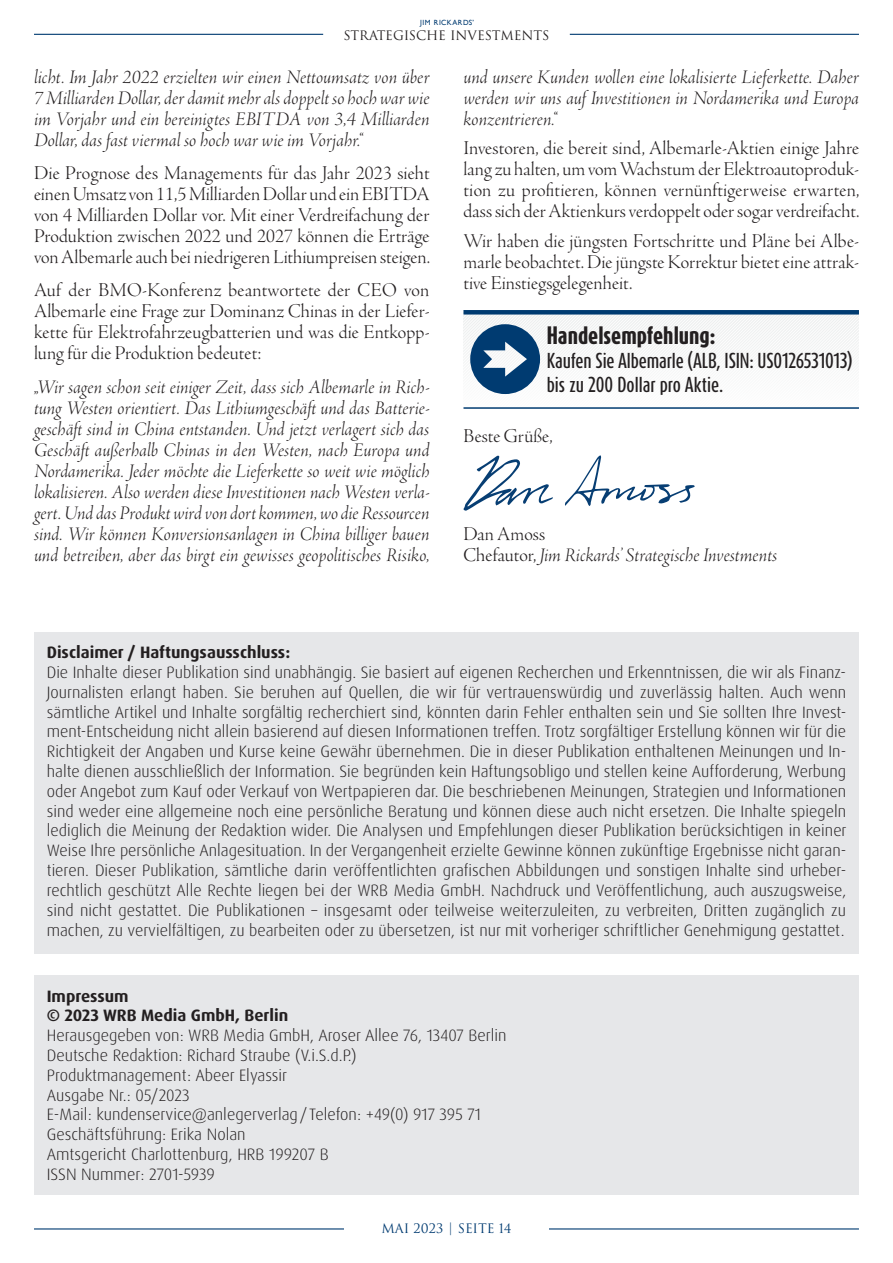
<style>
.page{position:relative;width:893px;height:1263px;background:#fff}
.page>*{position:absolute;margin:0;border:0;box-sizing:border-box;transform-origin:0 0}
.t1{font:800 21px "Dax Compact Pro";color:#231f20}
.t2{font:20.25px/21px "Adobe Jenson Pro Lt It Disp";letter-spacing:.005em;color:#231f20;text-align:justify}
.t3{font:20.25px/21px "Adobe Jenson Pro Lt Disp";letter-spacing:.005em;color:#231f20;text-align:justify}
.t4{font:500 18px/24px "Dax Compact Pro";letter-spacing:-.01em;color:#231f20}
.t5{font:300 16.5px/19.8px "Dax Pro";color:#231f20;text-align:justify}
.t6{font:700 16.5px/19.8px "Dax Pro";color:#231f20}
.t7{font:12.75px "Trajan Pro 3";letter-spacing:-.01em;color:#231f20}
.t8{font:12.75px "Trajan Pro 3";color:#003b71}
.t9{font:7.5px "Gill Sans";letter-spacing:.07em;color:#003b71}
.s1{font-family:"Adobe Jenson Pro Lt Disp"}
</style>
<div class="page">
<hr style="left:34px;top:1228px;width:825px;height:1px;background:#003b71">
<hr style="left:34px;top:34px;width:289px;height:1px;background:#003b71">
<hr style="left:570px;top:34px;width:289px;height:1px;background:#003b71">
<div style="left:344px;top:1224px;width:205px;height:9px;background:#fff"></div>
<div style="left:463px;top:310px;width:396px;height:5px;background:#084175"></div>
<hr style="left:463px;top:407px;width:396px;height:2px;background:#003b71">
<svg style="left:463px;top:311px;width:396px;height:84px"></svg>
<svg style="left:463px;top:456px;width:90px;height:55px"></svg>
<svg style="left:565px;top:455px;width:130px;height:51px"></svg>
<div style="left:34px;top:632px;width:825px;height:322px;background:#e6e7e9"></div>
<div style="left:34px;top:976px;width:825px;height:219px;background:#e6e7e9"></div>
<p class="t9" style="left:420px;top:18px;width:56px">JIM RICKARDS’</p>
<p class="t7" style="left:343px;top:26px;width:207px">STRATEGISCHE INVESTMENTS</p>
<p class="t2" style="left:34px;top:67px;width:397px">licht. Im Jahr 2022 erzielten wir einen Nettoumsatz von über 7 Milliarden Dollar, der damit mehr als doppelt so hoch war wie im Vorjahr und ein bereinigtes EBITDA von 3,4 Milliarden Dollar, das fast viermal so hoch war wie im Vorjahr.“</p>
<p class="t3" style="left:34px;top:163px;width:398px">Die Prognose des Managements für das Jahr 2023 sieht einen Umsatz von 11,5 Milliarden Dollar und ein EBITDA von 4 Milliarden Dollar vor. Mit einer Verdreifachung der Produktion zwischen 2022 und 2027 können die Erträge von Albemarle auch bei niedrigeren Lithiumpreisen steigen.</p>
<p class="t3" style="left:34px;top:280px;width:397px">Auf der BMO-Konferenz beantwortete der CEO von Albemarle eine Frage zur Dominanz Chinas in der Liefer&shy;kette für Elektrofahrzeugbatterien und was die Entkopp&shy;lung für die Produktion bedeutet:</p>
<p class="t2" style="left:34px;top:377px;width:397px">„Wir sagen schon seit einiger Zeit, dass sich Albemarle in Rich&shy;tung Westen orientiert. Das Lithiumgeschäft und das Batterie&shy;geschäft sind in China entstanden. Und jetzt verlagert sich das Geschäft außerhalb Chinas in den Westen, nach Europa und Nordamerika. Jeder möchte die Lieferkette so weit wie möglich lokalisieren. Also werden diese Investitionen nach Westen verla&shy;gert. Und das Produkt wird von dort kommen, wo die Ressourcen sind. Wir können Konversionsanlagen in China billiger bauen und betreiben, aber das birgt ein gewisses geopolitisches Risiko,</p>
<p class="t2" style="left:463px;top:67px;width:397px">und unsere Kunden wollen eine lokalisierte Lieferkette. Daher werden wir uns auf Investitionen in Nordamerika und Europa konzentrieren.“</p>
<p class="t3" style="left:463px;top:138px;width:398px">Investoren, die bereit sind, Albemarle-Aktien einige Jahre lang zu halten, um vom Wachstum der Elektroautoproduk&shy;tion zu profitieren, können vernünftigerweise erwarten, dass sich der Aktienkurs verdoppelt oder sogar verdreifacht.</p>
<p class="t3" style="left:463px;top:230px;width:397px">Wir haben die jüngsten Fortschritte und Pläne bei Albe&shy;marle beobachtet. Die jüngste Korrektur bietet eine attrak&shy;tive Einstiegsgelegenheit.</p>
<p class="t1" style="left:547px;top:321px;width:170px">Handelsempfehlung:</p>
<p class="t4" style="left:547px;top:348px;width:307px">Kaufen Sie Albemarle (ALB, ISIN: US0126531013) bis zu 200 Dollar pro Aktie.</p>
<p class="t3" style="left:463px;top:426px;width:91px">Beste Grüße,</p>
<p class="t3" style="left:463px;top:523px;width:83px">Dan Amoss</p>
<p class="t2" style="left:463px;top:545px;width:315px"><span class="s1">Chefautor,</span> Jim Rickards’ Strategische Investments</p>
<p class="t6" style="left:47px;top:643px;width:245px">Disclaimer / Haftungsausschluss:</p>
<p class="t5" style="left:47px;top:662px;width:801px">Die Inhalte dieser Publikation sind unabhängig. Sie basiert auf eigenen Recherchen und Erkenntnissen, die wir als Finanz-Journalisten erlangt haben. Sie beruhen auf Quellen, die wir für vertrauenswürdig und zuverlässig halten. Auch wenn sämtliche Artikel und Inhalte sorgfältig recherchiert sind, könnten darin Fehler enthalten sein und Sie sollten Ihre Invest&shy;ment-Entscheidung nicht allein basierend auf diesen Informationen treffen. Trotz sorgfältiger Erstellung können wir für die Richtigkeit der Angaben und Kurse keine Gewähr übernehmen. Die in dieser Publikation enthaltenen Meinungen und In&shy;halte dienen ausschließlich der Information. Sie begründen kein Haftungsobligo und stellen keine Aufforderung, Werbung oder Angebot zum Kauf oder Verkauf von Wertpapieren dar. Die beschriebenen Meinungen, Strategien und Informationen sind weder eine allgemeine noch eine persönliche Beratung und können diese auch nicht ersetzen. Die Inhalte spiegeln lediglich die Meinung der Redaktion wider. Die Analysen und Empfehlungen dieser Publikation berücksichtigen in keiner Weise Ihre persönliche Anlagesituation. In der Vergangenheit erzielte Gewinne können zukünftige Ergebnisse nicht garan&shy;tieren. Dieser Publikation, sämtliche darin veröffentlichten grafischen Abbildungen und sonstigen Inhalte sind urheber&shy;rechtlich geschützt Alle Rechte liegen bei der WRB Media GmbH. Nachdruck und Veröffentlichung, auch auszugsweise, sind nicht gestattet. Die Publikationen – insgesamt oder teilweise weiterzuleiten, zu verbreiten, Dritten zugänglich zu machen, zu vervielfältigen, zu bearbeiten oder zu übersetzen, ist nur mit vorheriger schriftlicher Genehmigung gestattet.</p>
<p class="t6" style="left:47px;top:986px;width:243px">Impressum<br>© 2023 WRB Media GmbH, Berlin</p>
<p class="t5" style="left:47px;top:1026px;width:461px;text-align:left">Herausgegeben von: WRB Media GmbH, Aroser Allee 76, 13407 Berlin Deutsche Redaktion: Richard Straube (V.i.S.d.P.)<br>Produktmanagement: Abeer Elyassir<br>Ausgabe Nr.: 05/2023<br>E-Mail: kundenservice@anlegerverlag /Telefon: +49(0) 917 395 71<br>Geschäftsführung: Erika Nolan<br>Amtsgericht Charlottenburg, HRB 199207 B<br>ISSN Nummer: 2701-5939</p>
<p class="t8" style="left:381px;top:1220px;width:132px">MAI 2023 | SEITE 14</p>
</div>
